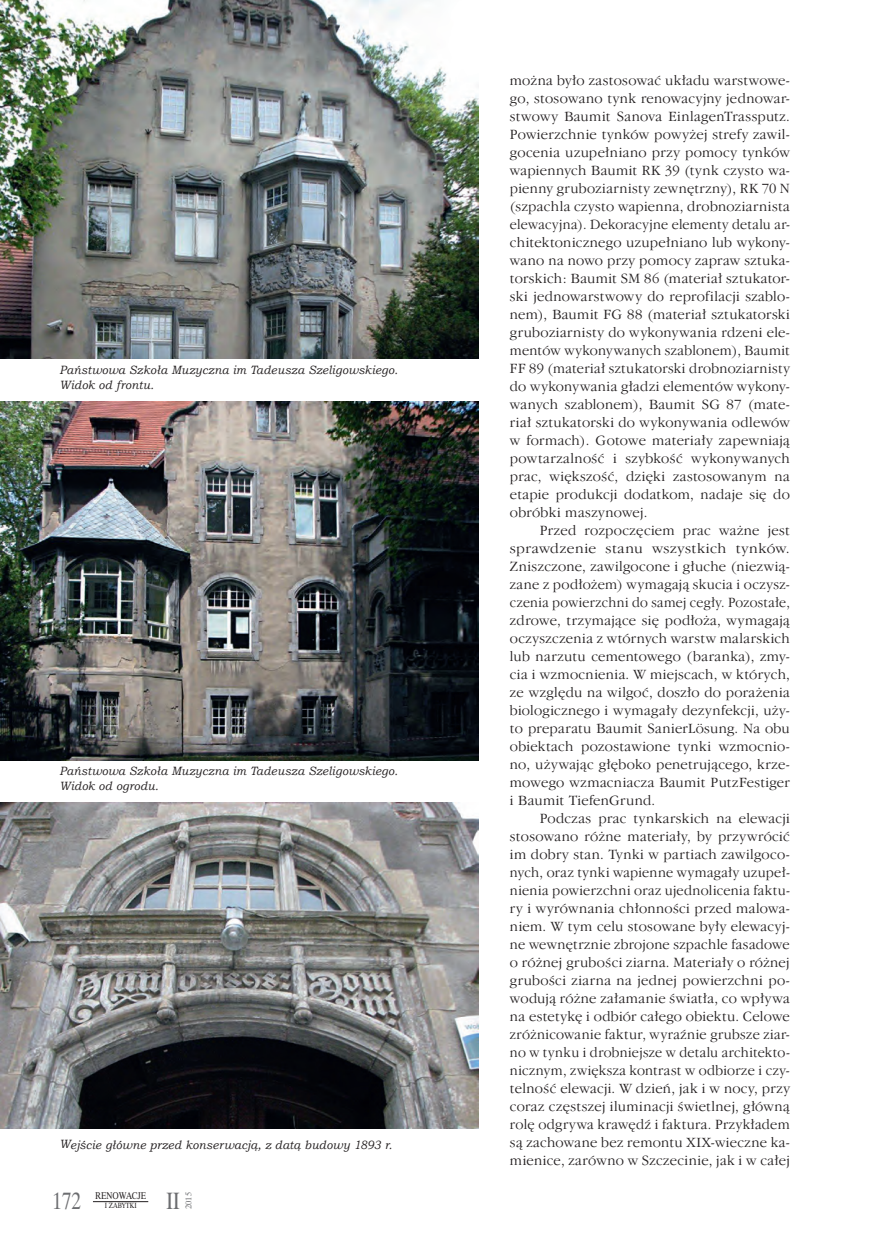
<style>
.page{position:relative;width:885px;height:1259px;background:#fff}
.page>*{position:absolute;margin:0;border:0;box-sizing:border-box;transform-origin:0 0}
.t1{font:23.55px "Dutch 801 Rm PL Roman A";color:#6c6d70;scale:.8 1}
.t2{font:14.7px/18px "Garmd ITC Lt PL";letter-spacing:.02em;color:#231f20;text-align:justify}
.t3{font:italic 12px/14.2px "Bookman Old Style";letter-spacing:.015em;color:#231f20;scale:.95 1}
.t4{font:9.75px "Dutch 801 Rm PL Roman A";color:#231f20;scale:.8 1}
.t5{font:8.4px "Dutch 801 Rm PL Roman A";color:#6c6d70}
.t6{font:7.5px "Dutch 801 Rm PL Roman A";color:#231f20;scale:.8 1}
</style>
<div class="page">
<hr style="left:93px;top:1201px;width:55px;height:1px;background:#231f20">
<img style="left:0;top:401px;width:478px;height:359px">
<img style="left:0;top:0;width:478px;height:359px">
<img style="left:0;top:802px;width:478px;height:326px">
<p class="t3" style="left:60px;top:363px;width:357px">Państwowa Szkoła Muzyczna im Tadeusza Szeligowskiego.<br>Widok od frontu.</p>
<p class="t3" style="left:60px;top:764px;width:357px">Państwowa Szkoła Muzyczna im Tadeusza Szeligowskiego.<br>Widok od ogrodu.</p>
<p class="t3" style="left:60px;top:1137px;width:351px">Wejście główne przed konserwacją, z datą budowy 1893 r.</p>
<h1 class="t1" style="left:53px;top:1186px;width:37px">172</h1>
<p class="t6" style="left:105px;top:1201px;width:41px">I ZABYTKI</p>
<h1 class="t1" style="left:166px;top:1186px;width:19px">II</h1>
<p class="t5" style="left:183px;top:1209px;width:18px;rotate:-90deg">2015</p>
<p class="t4" style="left:95px;top:1190px;width:65px">RENOWACJE</p>
<p class="t2" style="left:510px;top:71px;width:281px">można było zastosować układu warstwowe&shy;go, stosowano tynk renowacyjny jednowar&shy;stwowy Baumit Sanova EinlagenTrassputz.<br>Powierzchnie tynków powyżej strefy zawil&shy;gocenia uzupełniano przy pomocy tynków wapiennych Baumit RK 39 (tynk czysto wa&shy;pienny gruboziarnisty zewnętrzny), RK 70 N (szpachla czysto wapienna, drobnoziarnista elewacyjna). Dekoracyjne elementy detalu ar&shy;chitektonicznego uzupełniano lub wykony&shy;wano na nowo przy pomocy zapraw sztuka&shy;torskich: Baumit SM 86 (materiał sztukator&shy;ski jednowarstwowy do reprofilacji szablo&shy;nem), Baumit FG 88 (materiał sztukatorski gruboziarnisty do wykonywania rdzeni ele&shy;mentów wykonywanych szablonem), Baumit FF 89 (materiał sztukatorski drobnoziarnisty do wykonywania gładzi elementów wykony&shy;wanych szablonem), Baumit SG 87 (mate&shy;riał sztukatorski do wykonywania odlewów w formach). Gotowe materiały zapewniają powtarzalność i szybkość wykonywanych prac, większość, dzięki zastosowanym na etapie produkcji dodatkom, nadaje się do obróbki maszynowej.</p>
<p class="t2" style="left:510px;top:521px;width:281px;text-indent:30px">Przed rozpoczęciem prac ważne jest sprawdzenie stanu wszystkich tynków.<br>Zniszczone, zawilgocone i głuche (niezwią&shy;zane z podłożem) wymagają skucia i oczysz&shy;czenia powierzchni do samej cegły. Pozostałe, zdrowe, trzymające się podłoża, wymagają oczyszczenia z wtórnych warstw malarskich lub narzutu cementowego (baranka), zmy&shy;cia i wzmocnienia. W miejscach, w których, ze względu na wilgoć, doszło do porażenia biologicznego i wymagały dezynfekcji, uży&shy;to preparatu Baumit SanierLösung. Na obu obiektach pozostawione tynki wzmocnio&shy;no, używając głęboko penetrującego, krze&shy;mowego wzmacniacza Baumit PutzFestiger i Baumit TiefenGrund.</p>
<p class="t2" style="left:510px;top:809px;width:281px;text-indent:30px">Podczas prac tynkarskich na elewacji stosowano różne materiały, by przywrócić im dobry stan. Tynki w partiach zawilgoco&shy;nych, oraz tynki wapienne wymagały uzupeł&shy;nienia powierzchni oraz ujednolicenia faktu&shy;ry i wyrównania chłonności przed malowa&shy;niem. W tym celu stosowane były elewacyj&shy;ne wewnętrznie zbrojone szpachle fasadowe o różnej grubości ziarna. Materiały o różnej grubości ziarna na jednej powierzchni po&shy;wodują różne załamanie światła, co wpływa na estetykę i odbiór całego obiektu. Celowe zróżnicowanie faktur, wyraźnie grubsze ziar&shy;no w tynku i drobniejsze w detalu architekto&shy;nicznym, zwiększa kontrast w odbiorze i czy&shy;telność elewacji. W dzień, jak i w nocy, przy coraz częstszej iluminacji świetlnej, główną rolę odgrywa krawędź i faktura. Przykładem są zachowane bez remontu XIX-wieczne ka&shy;mienice, zarówno w Szczecinie, jak i w całej</p>
</div>
